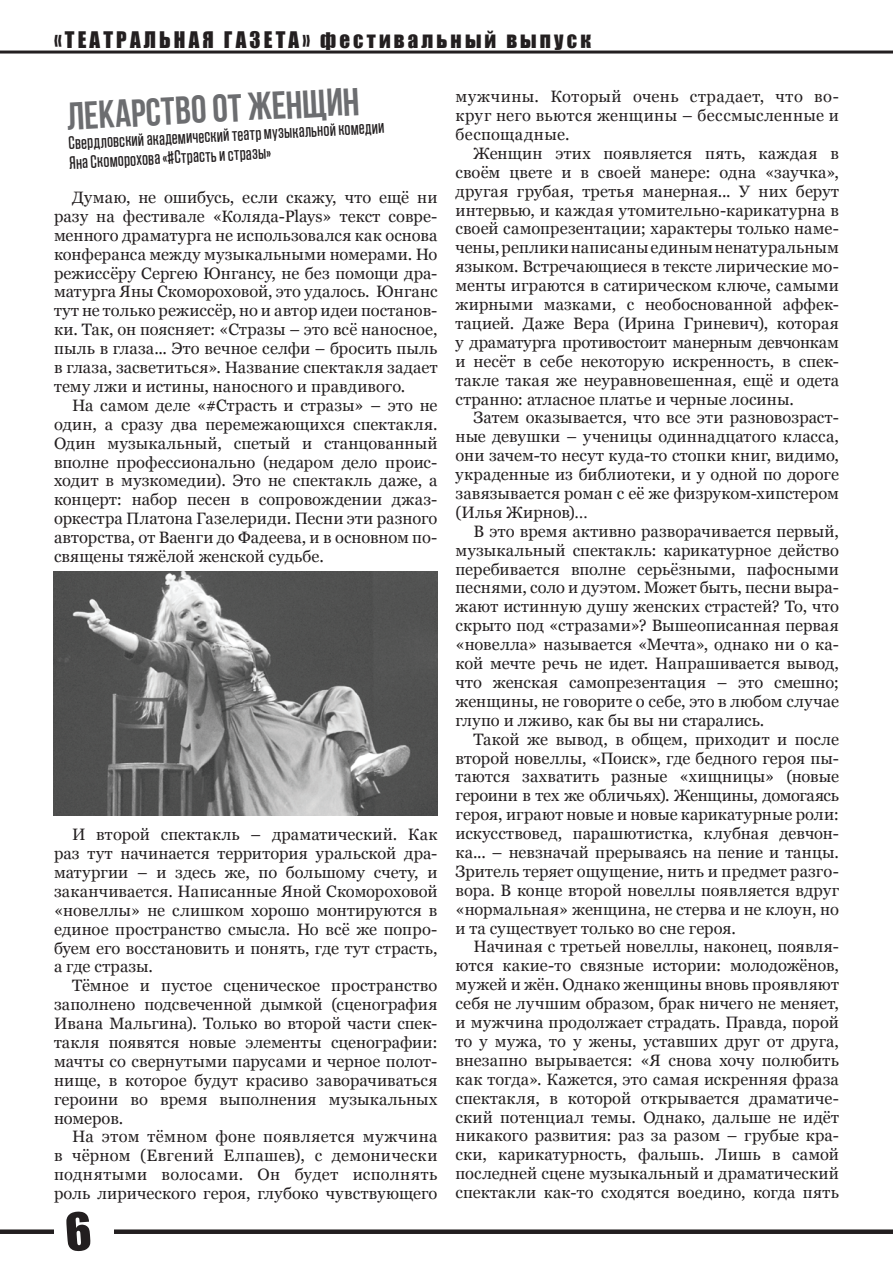
<style>
.page{position:relative;width:893px;height:1263px;background:#fff}
.page>*{position:absolute;margin:0;border:0;box-sizing:border-box;transform-origin:0 0}
.t1{font:700 39px "Bebas Neue";color:#6c6d70}
.t2{font:21px "Impact";letter-spacing:.15em;color:#231f20}
.t3{font:500 18px/19.5px "Rain Tungsten";color:#231f20}
.t4{font:16.5px/18.9px "Georgia";letter-spacing:.01em;color:#231f20;text-align:justify}
</style>
<div class="page">
<div style="left:114px;top:1229px;width:779px;height:5px;background:#231f20"></div>
<div style="left:0;top:1229px;width:54px;height:5px;background:#231f20"></div>
<hr style="left:0;top:51px;width:893px;height:3px;background:#231f20">
<img style="left:53px;top:572px;width:384px;height:243px">
<p class="t2" style="left:54px;top:24px;width:539px">«ТЕАТРАЛЬНАЯ ГАЗЕТА» фестивальный выпуск</p>
<h1 class="t1" style="left:66px;top:95px;width:294px;rotate:-3deg">Лекарство от женщин</h1>
<p class="t3" style="left:68px;top:134px;width:318px;rotate:-3deg">Свердловский академический театр музыкальной комедии<br>Яна Скоморохова «#Страсть и стразы»</p>
<p class="t4" style="left:54px;top:188px;width:385px;text-indent:18px">Думаю, не ошибусь, если скажу, что ещё ни разу на фестивале «Коляда-Plays» текст совре&shy;менного драматурга не использовался как основа конферанса между музыкальными номерами. Но режиссёру Сергею Юнгансу, не без помощи дра&shy;матурга Яны Скомороховой, это удалось. Юнганс тут не только режиссёр, но и автор идеи постанов&shy;ки. Так, он поясняет: «Стразы – это всё наносное, пыль в глаза... Это вечное селфи – бросить пыль в глаза, засветиться». Название спектакля задает тему лжи и истины, наносного и правдивого.</p>
<p class="t4" style="left:54px;top:396px;width:385px;text-indent:18px">На самом деле «#Страсть и стразы» – это не один, а сразу два перемежающихся спектакля.<br>Один музыкальный, спетый и станцованный вполне профессионально (недаром дело проис&shy;ходит в музкомедии). Это не спектакль даже, а концерт: набор песен в сопровождении джаз&shy;оркестра Платона Газелериди. Песни эти разного авторства, от Ваенги до Фадеева, и в основном по&shy;священы тяжёлой женской судьбе.</p>
<p class="t4" style="left:54px;top:825px;width:385px;text-indent:18px">И второй спектакль – драматический. Как раз тут начинается территория уральской дра&shy;матургии – и здесь же, по большому счету, и заканчивается. Написанные Яной Скомороховой «новеллы» не слишком хорошо монтируются в единое пространство смысла. Но всё же попро&shy;буем его восстановить и понять, где тут страсть, а где стразы.</p>
<p class="t4" style="left:54px;top:976px;width:385px;text-indent:18px">Тёмное и пустое сценическое пространство заполнено подсвеченной дымкой (сценография Ивана Мальгина). Только во второй части спек&shy;такля появятся новые элементы сценографии: мачты со свернутыми парусами и черное полот&shy;нище, в которое будут красиво заворачиваться героини во время выполнения музыкальных номеров.</p>
<p class="t4" style="left:54px;top:1128px;width:385px;text-indent:18px">На этом тёмном фоне появляется мужчина в чёрном (Евгений Елпашев), с демонически поднятыми волосами. Он будет исполнять роль лирического героя, глубоко чувствующего</p>
<p class="t4" style="left:455px;top:87px;width:385px">мужчины. Который очень страдает, что во&shy;круг него вьются женщины – бессмысленные и беспощадные.</p>
<p class="t4" style="left:455px;top:144px;width:385px;text-indent:18px">Женщин этих появляется пять, каждая в своём цвете и в своей манере: одна «заучка», другая грубая, третья манерная... У них берут интервью, и каждая утомительно-карикатурна в своей самопрезентации; характеры только наме&shy;чены, реплики написаны единым ненатуральным языком. Встречающиеся в тексте лирические мо&shy;менты играются в сатирическом ключе, самыми жирными мазками, с необоснованной аффек&shy;тацией. Даже Вера (Ирина Гриневич), которая у драматурга противостоит манерным девчонкам и несёт в себе некоторую искренность, в спек&shy;такле такая же неуравновешенная, ещё и одета странно: атласное платье и черные лосины.</p>
<p class="t4" style="left:455px;top:409px;width:385px;text-indent:18px">Затем оказывается, что все эти разновозраст&shy;ные девушки – ученицы одиннадцатого класса, они зачем-то несут куда-то стопки книг, видимо, украденные из библиотеки, и у одной по дороге завязывается роман с её же физруком-хипстером (Илья Жирнов)…</p>
<p class="t4" style="left:455px;top:522px;width:385px;text-indent:18px">В это время активно разворачивается первый, музыкальный спектакль: карикатурное действо перебивается вполне серьёзными, пафосными песнями, соло и дуэтом. Может быть, песни выра&shy;жают истинную душу женских страстей? То, что скрыто под «стразами»? Вышеописанная первая «новелла» называется «Мечта», однако ни о ка&shy;кой мечте речь не идет. Напрашивается вывод, что женская самопрезентация – это смешно; женщины, не говорите о себе, это в любом случае глупо и лживо, как бы вы ни старались.</p>
<p class="t4" style="left:455px;top:730px;width:385px;text-indent:18px">Такой же вывод, в общем, приходит и после второй новеллы, «Поиск», где бедного героя пы&shy;таются захватить разные «хищницы» (новые героини в тех же обличьях). Женщины, домогаясь героя, играют новые и новые карикатурные роли: искусствовед, парашютистка, клубная девчон&shy;ка... – невзначай прерываясь на пение и танцы.<br>Зритель теряет ощущение, нить и предмет разго&shy;вора. В конце второй новеллы появляется вдруг «нормальная» женщина, не стерва и не клоун, но и та существует только во сне героя.</p>
<p class="t4" style="left:455px;top:938px;width:385px;text-indent:18px">Начиная с третьей новеллы, наконец, появля&shy;ются какие-то связные истории: молодожёнов, мужей и жён. Однако женщины вновь проявляют себя не лучшим образом, брак ничего не меняет, и мужчина продолжает страдать. Правда, порой то у мужа, то у жены, уставших друг от друга, внезапно вырывается: «Я снова хочу полюбить как тогда». Кажется, это самая искренняя фраза спектакля, в которой открывается драматиче&shy;ский потенциал темы. Однако, дальше не идёт никакого развития: раз за разом – грубые кра&shy;ски, карикатурность, фальшь. Лишь в самой последней сцене музыкальный и драматический спектакли как-то сходятся воедино, когда пять</p>
</div>
